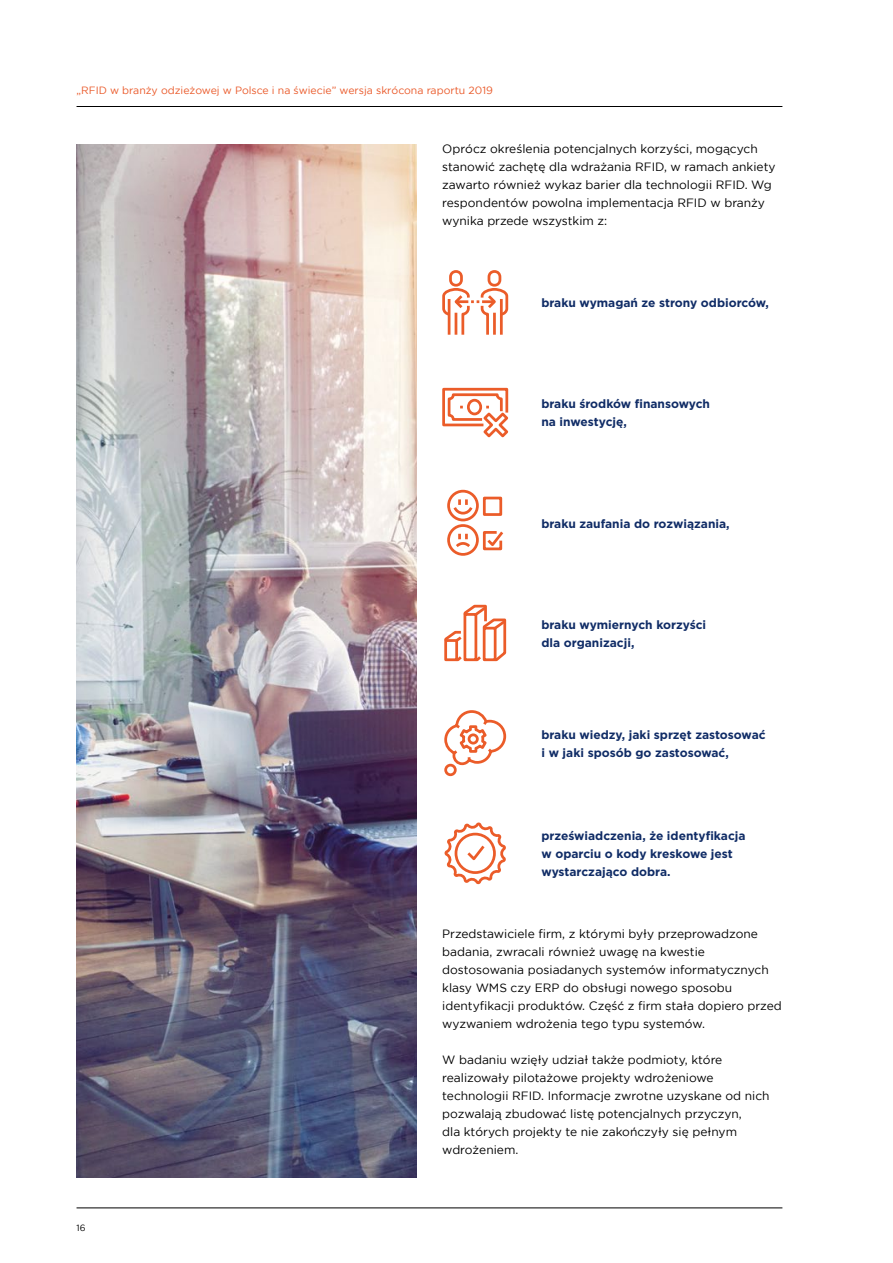
<style>
.page{position:relative;width:893px;height:1263px;background:#fff}
.page>*{position:absolute;margin:0;border:0;box-sizing:border-box;transform-origin:0 0}
.t1{font:12px/18px "Gotham";color:#000}
.t2{font:700 12px/18px "Gotham";color:#102c66}
.t3{font:10.5px "Gotham";color:#ea5929}
.t4{font:9px "Gotham";color:#000}
</style>
<div class="page">
<hr style="left:77px;top:106px;width:705px;height:1px;background:#000">
<hr style="left:77px;top:1207px;width:705px;height:1px;background:#000">
<div style="left:449px;top:270px;width:14px;height:17px;border:3px solid #eb5c29;border-radius:5px"></div>
<div style="left:488px;top:270px;width:13px;height:17px;border:3px solid #eb5c29;border-radius:5px"></div>
<svg style="left:442px;top:288px;width:66px;height:47px"></svg>
<svg style="left:442px;top:388px;width:66px;height:49px"></svg>
<div style="left:447px;top:490px;width:32px;height:31px;border:3px solid #eb5c29;border-radius:50%"></div>
<div style="left:447px;top:524px;width:32px;height:32px;border:3px solid #eb5c29;border-radius:50%"></div>
<svg style="left:451px;top:499px;width:24px;height:17px"></svg>
<svg style="left:453px;top:534px;width:20px;height:16px"></svg>
<svg style="left:482px;top:531px;width:21px;height:20px"></svg>
<div style="left:483px;top:497px;width:19px;height:19px;border:3px solid #eb5c29"></div>
<svg style="left:444px;top:605px;width:62px;height:56px"></svg>
<div style="left:444px;top:764px;width:13px;height:12px;border:3px solid #eb5c29;border-radius:50%"></div>
<svg style="left:444px;top:710px;width:62px;height:56px"></svg>
<svg style="left:444px;top:822px;width:62px;height:62px"></svg>
<img style="left:77px;top:145px;width:340px;height:1033px">
<p class="t3" style="left:77px;top:84px;width:418px">„RFID w branży odzieżowej w Polsce i na świecie” wersja skrócona raportu 2019</p>
<p class="t1" style="left:442px;top:140px;width:335px">Oprócz określenia potencjalnych korzyści, mogących stanowić zachętę dla wdrażania RFID, w ramach ankiety zawarto również wykaz barier dla technologii RFID. Wg respondentów powolna implementacja RFID w branży wynika przede wszystkim z:</p>
<p class="t2" style="left:541px;top:294px;width:229px">braku wymagań ze strony odbiorców,</p>
<p class="t2" style="left:541px;top:395px;width:170px">braku środków finansowych na inwestycję,</p>
<p class="t2" style="left:541px;top:514px;width:190px">braku zaufania do rozwiązania,</p>
<p class="t2" style="left:541px;top:615px;width:166px">braku wymiernych korzyści dla organizacji,</p>
<p class="t2" style="left:541px;top:726px;width:226px">braku wiedzy, jaki sprzęt zastosować i w jaki sposób go zastosować,</p>
<p class="t2" style="left:541px;top:827px;width:206px">przeświadczenia, że identyfikacja w oparciu o kody kreskowe jest wystarczająco dobra.</p>
<p class="t4" style="left:77px;top:1223px;width:11px">16</p>
<p class="t1" style="left:442px;top:924px;width:341px">Przedstawiciele firm, z którymi były przeprowadzone badania, zwracali również uwagę na kwestie dostosowania posiadanych systemów informatycznych klasy WMS czy ERP do obsługi nowego sposobu identyfikacji produktów. Część z firm stała dopiero przed wyzwaniem wdrożenia tego typu systemów.</p>
<p class="t1" style="left:442px;top:1050px;width:329px">W badaniu wzięły udział także podmioty, które realizowały pilotażowe projekty wdrożeniowe technologii RFID. Informacje zwrotne uzyskane od nich pozwalają zbudować listę potencjalnych przyczyn,<br>dla których projekty te nie zakończyły się pełnym wdrożeniem.</p>
</div>
